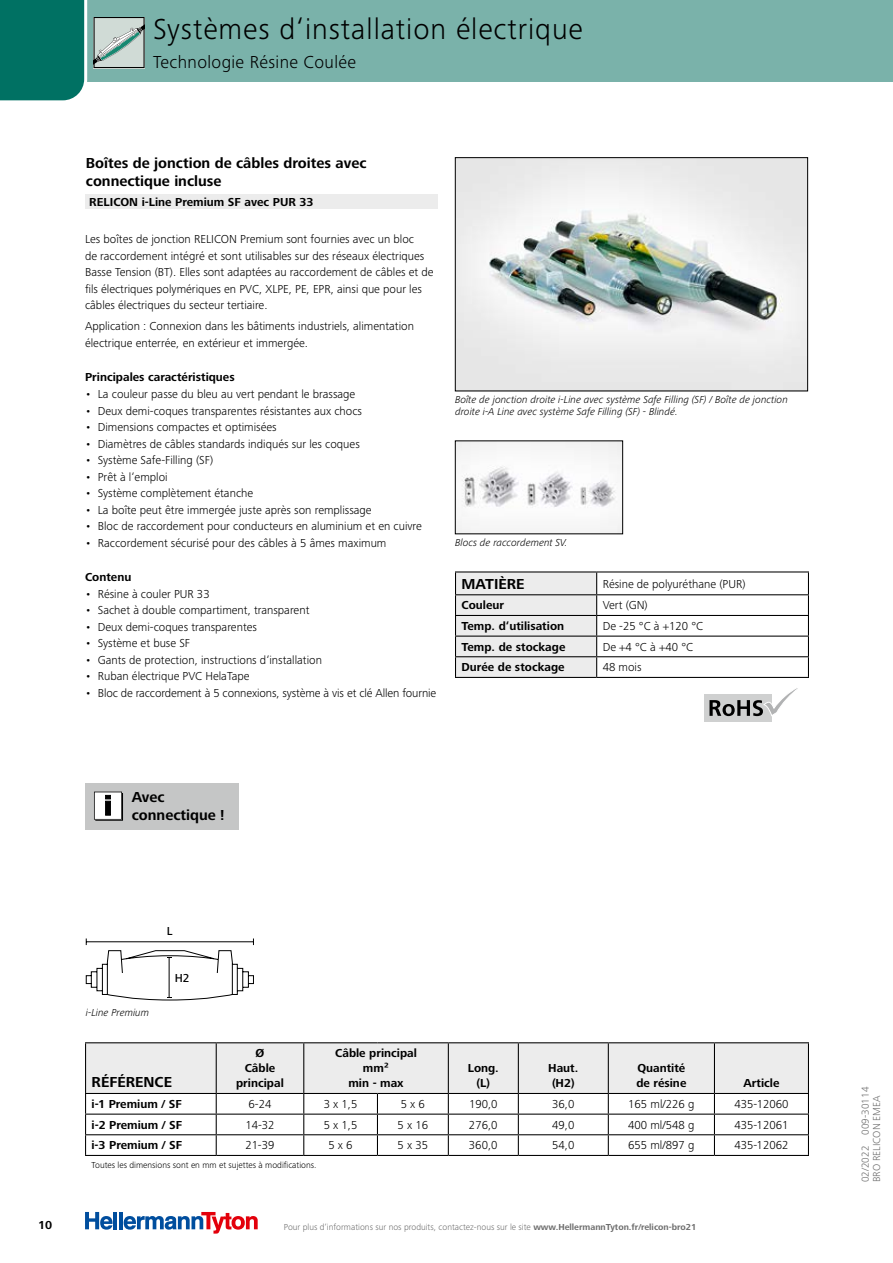
<style>
.page{position:relative;width:893px;height:1263px;background:#fff}
.page>*{position:absolute;margin:0;border:0;box-sizing:border-box;transform-origin:0 0}
.t1{font:300 30px "Frutiger Next LTW1 G";letter-spacing:.03em;color:#000}
.t2{font:300 18px "Frutiger Next LTW1 G";letter-spacing:.02em;color:#000}
.t3{font:700 15px/18px "Frutiger Next LTW1 G";color:#000}
.t4{font:300 12px/16.5px "Frutiger Next LTW1 G";color:#000}
.t5{font:700 12px/15px "Frutiger Next LTW1 G";color:#000;text-align:center}
.t6{font:500 12px "Frutiger Next LTW1 G";color:#000}
.t7{font:italic 300 10.5px/12px "Frutiger Next LTW1 G";color:#000}
.t8{font:300 10.5px/11.2px "Frutiger Next LTW1 G";color:#6e6e6e}
.t9{font:300 9px "Frutiger Next LTW1 G";color:#6e6e6e}
.t10{font:300 9px "Frutiger Next LTW1 G";color:#000}
.s1{font-weight:700}
</style>
<div class="page">
<hr style="left:114px;top:1212px;width:3px;height:17px;background:#004e9e">
<hr style="left:119px;top:1212px;width:4px;height:17px;background:#004e9e">
<svg style="left:85px;top:1212px;width:28px;height:17px"></svg>
<svg style="left:124px;top:1212px;width:134px;height:21px"></svg>
<div style="left:85px;top:0;width:808px;height:82px;background:#7ab2aa"></div>
<svg style="left:0;top:0;width:145px;height:101px"></svg>
<img style="left:457px;top:159px;width:349px;height:230px">
<div style="left:455px;top:157px;width:353px;height:234px;border:1px solid #000"></div>
<img style="left:457px;top:443px;width:164px;height:89px">
<div style="left:455px;top:441px;width:168px;height:93px;border:1px solid #000"></div>
<hr style="left:455px;top:571px;width:142px;height:1px;background:#000">
<hr style="left:597px;top:571px;width:212px;height:1px;background:#000">
<svg style="left:455px;top:572px;width:354px;height:150px"></svg>
<div style="left:85px;top:195px;width:353px;height:14px;background:#ececec"></div>
<div style="left:85px;top:783px;width:154px;height:46px;background:#c5c6c6"></div>
<svg style="left:94px;top:792px;width:29px;height:29px"></svg>
<svg style="left:86px;top:938px;width:168px;height:62px"></svg>
<hr style="left:85px;top:1042px;width:131px;height:1px;background:#000">
<hr style="left:216px;top:1042px;width:88px;height:1px;background:#000">
<hr style="left:304px;top:1042px;width:73px;height:1px;background:#000">
<hr style="left:377px;top:1042px;width:71px;height:1px;background:#000">
<hr style="left:448px;top:1042px;width:70px;height:1px;background:#000">
<hr style="left:518px;top:1042px;width:90px;height:1px;background:#000">
<hr style="left:608px;top:1042px;width:106px;height:1px;background:#000">
<hr style="left:714px;top:1042px;width:95px;height:1px;background:#000">
<svg style="left:85px;top:1043px;width:724px;height:112px"></svg>
<hr style="left:85px;top:1155px;width:131px;height:1px;background:#000">
<hr style="left:216px;top:1155px;width:88px;height:1px;background:#000">
<hr style="left:304px;top:1155px;width:73px;height:1px;background:#000">
<hr style="left:377px;top:1155px;width:71px;height:1px;background:#000">
<hr style="left:448px;top:1155px;width:70px;height:1px;background:#000">
<hr style="left:518px;top:1155px;width:90px;height:1px;background:#000">
<hr style="left:608px;top:1155px;width:106px;height:1px;background:#000">
<hr style="left:714px;top:1155px;width:95px;height:1px;background:#000">
<h1 class="t1" style="left:153px;top:11px;width:431px">Systèmes d‘installation électrique</h1>
<h2 class="t2" style="left:153px;top:51px;width:204px">Technologie Résine Coulée</h2>
<p class="t3" style="left:86px;top:155px;width:282px">Boîtes de jonction de câbles droites avec connectique incluse</p>
<p class="t5" style="left:89px;top:195px;width:226px">RELICON i-Line Premium SF avec PUR 33</p>
<p class="t4" style="left:85px;top:231px;width:350px">Les boîtes de jonction RELICON Premium sont fournies avec un bloc<br>de raccordement intégré et sont utilisables sur des réseaux électriques Basse Tension (BT). Elles sont adaptées au raccordement de câbles et de fils électriques polymériques en PVC, XLPE, PE, EPR, ainsi que pour les câbles électriques du secteur tertiaire.</p>
<p class="t4" style="left:85px;top:318px;width:330px">Application : Connexion dans les bâtiments industriels, alimentation électrique enterrée, en extérieur et immergée.</p>
<p class="t5" style="left:85px;top:370px;width:151px">Principales caractéristiques</p>
<p class="t4" style="left:85px;top:386px;width:272px">• La couleur passe du bleu au vert pendant le brassage</p>
<p class="t4" style="left:85px;top:402px;width:279px">• Deux demi-coques transparentes résistantes aux chocs</p>
<p class="t4" style="left:85px;top:419px;width:193px">• Dimensions compactes et optimisées</p>
<p class="t4" style="left:85px;top:435px;width:276px">• Diamètres de câbles standards indiqués sur les coques</p>
<p class="t4" style="left:85px;top:452px;width:130px">• Système Safe-Filling (SF)</p>
<p class="t4" style="left:85px;top:468px;width:84px">• Prêt à l‘emploi</p>
<p class="t4" style="left:85px;top:485px;width:170px">• Système complètement étanche</p>
<p class="t4" style="left:85px;top:501px;width:288px">• La boîte peut être immergée juste après son remplissage</p>
<p class="t4" style="left:85px;top:518px;width:338px">• Bloc de raccordement pour conducteurs en aluminium et en cuivre</p>
<p class="t4" style="left:85px;top:534px;width:303px">• Raccordement sécurisé pour des câbles à 5 âmes maximum</p>
<p class="t5" style="left:85px;top:570px;width:48px">Contenu</p>
<p class="t4" style="left:85px;top:586px;width:126px">• Résine à couler PUR 33</p>
<p class="t4" style="left:85px;top:602px;width:226px">• Sachet à double compartiment, transparent</p>
<p class="t4" style="left:85px;top:619px;width:173px">• Deux demi-coques transparentes</p>
<p class="t4" style="left:85px;top:635px;width:107px">• Système et buse SF</p>
<p class="t4" style="left:85px;top:652px;width:238px">• Gants de protection, instructions d‘installation</p>
<p class="t4" style="left:85px;top:668px;width:166px">• Ruban électrique PVC HelaTape</p>
<p class="t4" style="left:85px;top:685px;width:353px">• Bloc de raccordement à 5 connexions, système à vis et clé Allen fournie</p>
<p class="t7" style="left:455px;top:394px;width:334px">Boîte de jonction droite i-Line avec système Safe Filling (SF) / Boîte de jonction droite i-A Line avec système Safe Filling (SF) - Blindé.</p>
<p class="t7" style="left:455px;top:536px;width:114px">Blocs de raccordement SV.</p>
<p class="t3" style="left:461px;top:575px;width:65px">MATIÈRE</p>
<p class="t4" style="left:603px;top:575px;width:144px">Résine de polyuréthane (PUR)</p>
<p class="t5" style="left:461px;top:598px;width:44px">Couleur</p>
<p class="t4" style="left:603px;top:597px;width:47px">Vert (GN)</p>
<p class="t5" style="left:461px;top:619px;width:104px">Temp. d‘utilisation</p>
<p class="t4" style="left:603px;top:618px;width:102px">De -25 °C à +120 °C</p>
<p class="t5" style="left:461px;top:640px;width:105px">Temp. de stockage</p>
<p class="t4" style="left:603px;top:638px;width:92px">De +4 °C à +40 °C</p>
<p class="t5" style="left:461px;top:660px;width:105px">Durée de stockage</p>
<p class="t4" style="left:603px;top:659px;width:40px">48 mois</p>
<p class="t3" style="left:132px;top:789px;width:94px">Avec connectique !</p>
<p class="t5" style="left:38px;top:1218px;width:16px">10</p>
<p class="t6" style="left:167px;top:924px;width:7px">L</p>
<p class="t7" style="left:86px;top:1007px;width:65px">i-Line Premium</p>
<p class="t6" style="left:175px;top:971px;width:16px">H2</p>
<p class="t3" style="left:92px;top:1074px;width:82px">RÉFÉRENCE</p>
<p class="t5" style="left:236px;top:1046px;width:49px">Ø<br>Câble principal</p>
<p class="t5" style="left:335px;top:1046px;width:83px">Câble principal mm²<br>min - max</p>
<p class="t5" style="left:468px;top:1061px;width:32px">Long. (L)</p>
<p class="t5" style="left:548px;top:1061px;width:32px">Haut. (H2)</p>
<p class="t5" style="left:636px;top:1061px;width:52px;text-align:left">Quantité de résine</p>
<p class="t5" style="left:743px;top:1076px;width:37px">Article</p>
<p class="t5" style="left:92px;top:1097px;width:92px">i-1 Premium / SF</p>
<p class="t4" style="left:249px;top:1096px;width:24px">6-24</p>
<p class="t4" style="left:324px;top:1096px;width:35px">3 x 1,5</p>
<p class="t4" style="left:401px;top:1096px;width:26px">5 x 6</p>
<p class="t4" style="left:469px;top:1096px;width:30px">190,0</p>
<p class="t4" style="left:552px;top:1096px;width:24px">36,0</p>
<p class="t4" style="left:628px;top:1096px;width:68px">165 ml/226 g</p>
<p class="t4" style="left:734px;top:1096px;width:56px">435-12060</p>
<p class="t5" style="left:92px;top:1118px;width:92px">i-2 Premium / SF</p>
<p class="t4" style="left:245px;top:1116px;width:31px">14-32</p>
<p class="t4" style="left:324px;top:1116px;width:35px">5 x 1,5</p>
<p class="t4" style="left:398px;top:1116px;width:32px">5 x 16</p>
<p class="t4" style="left:469px;top:1116px;width:30px">276,0</p>
<p class="t4" style="left:552px;top:1116px;width:24px">49,0</p>
<p class="t4" style="left:628px;top:1116px;width:68px">400 ml/548 g</p>
<p class="t4" style="left:734px;top:1116px;width:56px">435-12061</p>
<p class="t5" style="left:91px;top:1138px;width:92px">i-3 Premium / SF</p>
<p class="t4" style="left:245px;top:1137px;width:31px">21-39</p>
<p class="t4" style="left:328px;top:1137px;width:26px">5 x 6</p>
<p class="t4" style="left:398px;top:1137px;width:32px">5 x 35</p>
<p class="t4" style="left:469px;top:1137px;width:30px">360,0</p>
<p class="t4" style="left:552px;top:1137px;width:24px">54,0</p>
<p class="t4" style="left:628px;top:1137px;width:68px">655 ml/897 g</p>
<p class="t4" style="left:734px;top:1137px;width:56px">435-12062</p>
<p class="t10" style="left:92px;top:1160px;width:226px">Toutes les dimensions sont en mm et sujettes à modifications.</p>
<p class="t9" style="left:284px;top:1221px;width:414px">Pour plus d‘informations sur nos produits, contactez-nous sur le site <span class="s1">www.HellermannTyton.fr/relicon-bro21</span></p>
<p class="t8" style="left:860px;top:1182px;width:97px;rotate:-90deg">02/2022 009-30114<br>BRO RELICON EMEA</p>
</div>
